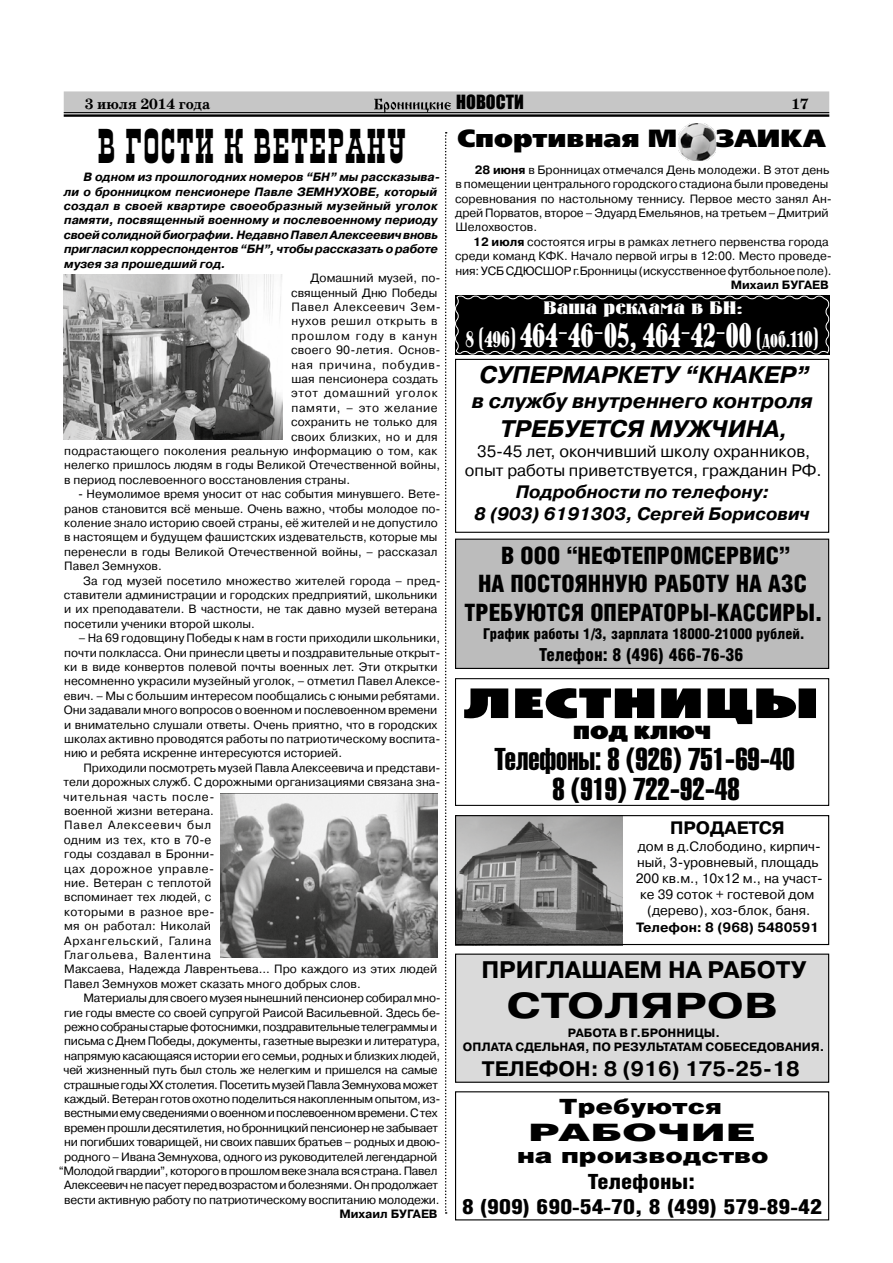
<style>
.page{position:relative;width:893px;height:1263px;background:#fff}
.page>*{position:absolute;margin:0;border:0;box-sizing:border-box;transform-origin:0 0}
.t1{font:48px "Traktir";color:#000}
.t2{font:40.95px "Acsioma C";color:#000;scale:1.44 1}
.t3{font:700 36px "Pragmatica C";color:#000;scale:1.3 1}
.t4{font:33.75px "Bernhard C";color:#fff;scale:.8 1}
.t5{font:31.05px/29.5px "Helios Extra Compressed";color:#000;text-align:center;scale:1.07 1}
.t6{font:24.75px "Free Set Black C";color:#000;scale:1.1 1}
.t7{font:900 24px/28.8px "Helios Cond";color:#000;text-align:center}
.t8{font:italic 700 24px "Pragmatica C";color:#000}
.t9{font:700 24px "Pragmatica C";color:#000}
.t10{font:900 24px "Helios";color:#000;scale:1.75 1}
.t11{font:900 21px/25.2px "Helios Cond";color:#000;text-align:center;scale:1.13 1}
.t12{font:italic 700 21px "Pragmatica C";color:#000}
.t13{font:700 21px "Pragmatica C";color:#000}
.t14{font:900 21px "Helios";color:#000;scale:1.25 1}
.t15{font:18.3px "Acsioma C";color:#000;scale:1.22 1}
.t16{font:italic 700 18px/21.6px "Pragmatica C";color:#000;text-align:center}
.t17{font:900 18px "Helios Cond";color:#000}
.t18{font:18px "Bernhard C";color:#fff;scale:1.5 1}
.t19{font:700 18px "Pragmatica C";color:#000}
.t20{font:18px "Impact";color:#000}
.t21{font:16.5px/19.8px "Pragmatica C";color:#000;text-align:center}
.t22{font:900 15px "Helios Cond";color:#000}
.t23{font:700 15px "School Book AC";color:#000}
.t24{font:13.5px/16.2px "Pragmatica C";color:#000;text-align:center}
.t25{font:700 13.5px "Pragmatica C";color:#000}
.t26{font:12px/14.4px "Pragmatica C";color:#000}
.t27{font:12px/14.4px "Pragmatica C";letter-spacing:-.02em;color:#000;text-align:right}
.t28{font:italic 700 12px/14.4px "Pragmatica C";color:#000}
.t29{font:12px "Pragmatica C";letter-spacing:.02em;color:#000}
.t30{font:700 12px/14.4px "Pragmatica C";color:#000;text-align:center}
.t31{font:12px "Pragmatica C";letter-spacing:.065em;color:#000}
.t32{font:12px "Pragmatica C";letter-spacing:.04em;color:#000}
.t33{font:12px "Pragmatica C";letter-spacing:.045em;color:#000}
.t34{font:12px "Pragmatica C";letter-spacing:.05em;color:#000}
.s1{font-weight:700}
.s2{font-size:22.5px}
.s3{font-size:21px}
</style>
<div class="page">
<div style="left:64px;top:91px;width:765px;height:26px;background:#c6c6c6;border:2px solid #c6c6c6"></div>
<svg style="left:374px;top:99px;width:77px;height:13px"></svg>
<hr style="left:64px;top:112px;width:765px;height:1px;background:#000">
<hr style="left:64px;top:114px;width:765px;height:3px;background:#000">
<svg style="left:455px;top:295px;width:375px;height:60px;background:#0a0a0a"></svg>
<div style="left:456px;top:954px;width:373px;height:128px;background:#dadada"></div>
<div style="left:455px;top:953px;width:374px;height:130px;border:1px solid #000"></div>
<div style="left:455px;top:678px;width:374px;height:128px;border:1px solid #000"></div>
<div style="left:456px;top:539px;width:373px;height:129px;background:#bcbcbc"></div>
<div style="left:455px;top:539px;width:374px;height:130px;border:1px solid #000"></div>
<div style="left:455px;top:359px;width:374px;height:174px;border:1px solid #000"></div>
<img style="left:679px;top:124px;width:37px;height:37px">
<svg style="left:445px;top:132px;width:2px;height:1082px"></svg>
<img style="left:63px;top:274px;width:219px;height:165px">
<img style="left:220px;top:793px;width:218px;height:164px">
<img style="left:457px;top:817px;width:166px;height:126px">
<div style="left:455px;top:815px;width:374px;height:130px;border:1px solid #000"></div>
<p class="t23" style="left:85px;top:96px;width:127px">3 июля 2014 года</p>
<h3 class="t20" style="left:456px;top:88px;width:69px">НОВОСТИ</h3>
<p class="t23" style="left:791px;top:96px;width:19px">17</p>
<h1 class="t1" style="left:97px;top:121px;width:311px">В ГОСТИ К ВЕТЕРАНУ</h1>
<p class="t28" style="left:64px;top:170px;width:378px;text-indent:20px">В одном из прошлогодних номеров “БН” мы рассказыва&shy;ли о бронницком пенсионере Павле ЗЕМНУХОВЕ, который создал в своей квартире своеобразный музейный уголок памяти, посвященный военному и послевоенному периоду своей солидной биографии. Недавно Павел Алексеевич вновь пригласил корреспондентов “БН”, чтобы рассказать о работе музея за прошедший год.</p>
<p class="t26" style="left:311px;top:271px;width:132px">Домашний музей, по-</p>
<p class="t26" style="left:291px;top:285px;width:148px">священный Дню Победы</p>
<p class="t32" style="left:292px;top:300px;width:151px">Павел Алексеевич Зем-</p>
<p class="t33" style="left:291px;top:314px;width:148px">нухов решил открыть в</p>
<p class="t31" style="left:291px;top:329px;width:147px">прошлом году в канун</p>
<p class="t29" style="left:291px;top:343px;width:151px">своего 90-летия. Основ-</p>
<p class="t31" style="left:291px;top:358px;width:151px">ная причина, побудив-</p>
<p class="t26" style="left:291px;top:372px;width:148px">шая пенсионера создать</p>
<p class="t31" style="left:291px;top:386px;width:148px">этот домашний уголок</p>
<p class="t34" style="left:291px;top:401px;width:148px">памяти, – это желание</p>
<p class="t26" style="left:291px;top:415px;width:148px">сохранить не только для</p>
<p class="t29" style="left:291px;top:430px;width:148px">своих близких, но и для</p>
<p class="t29" style="left:64px;top:444px;width:375px">подрастающего поколения реальную информацию о том, как</p>
<p class="t26" style="left:64px;top:458px;width:377px">нелегко пришлось людям в годы Великой Отечественной войны,</p>
<p class="t26" style="left:64px;top:472px;width:287px">в период послевоенного восстановления страны.</p>
<p class="t26" style="left:64px;top:487px;width:378px;text-indent:14px">- Неумолимое время уносит от нас события минувшего. Вете&shy;ранов становится всё меньше. Очень важно, чтобы молодое по&shy;коление знало историю своей страны, её жителей и не допустило в настоящем и будущем фашистских издевательств, которые мы перенесли в годы Великой Отечественной войны, – рассказал Павел Земнухов.</p>
<p class="t26" style="left:64px;top:573px;width:379px;text-indent:19px">За год музей посетило множество жителей города – пред&shy;ставители администрации и городских предприятий, школьники и их преподаватели. В частности, не так давно музей ветерана посетили ученики второй школы.</p>
<p class="t26" style="left:64px;top:631px;width:378px;text-indent:15px">– На 69 годовщину Победы к нам в гости приходили школьники, почти полкласса. Они принесли цветы и поздравительные открыт&shy;ки в виде конвертов полевой почты военных лет. Эти открытки несомненно украсили музейный уголок, – отметил Павел Алексе&shy;евич. – Мы с большим интересом пообщались с юными ребятами.<br>Они задавали много вопросов о военном и послевоенном времени и внимательно слушали ответы. Очень приятно, что в городских школах активно проводятся работы по патриотическому воспита&shy;нию и ребята искренне интересуются историей.</p>
<p class="t26" style="left:63px;top:760px;width:379px;text-indent:20px">Приходили посмотреть музей Павла Алексеевича и представи&shy;тели дорожных служб. С дорожными организациями связана зна&shy;чительная часть после-<br>военной жизни ветерана.<br>Павел Алексеевич был<br>одним из тех, кто в 70-е<br>годы создавал в Бронни-<br>цах дорожное управле-<br>ние. Ветеран с теплотой<br>вспоминает тех людей, с<br>которыми в разное вре-<br>мя он работал: Николай<br>Архангельский, Галина<br>Глагольева, Валентина<br>Максаева, Надежда Лаврентьева... Про каждого из этих людей<br>Павел Земнухов может сказать много добрых слов.</p>
<p class="t27" style="left:59px;top:991px;width:383px">Материалы для своего музея нынешний пенсионер собирал мно-<br>гие годы вместе со своей супругой Раисой Васильевной. Здесь бе&shy;режно собраны старые фотоснимки, поздравительные телеграммы и письма с Днем Победы, документы, газетные вырезки и литература, напрямую касающаяся истории его семьи, родных и близких людей, чей жизненный путь был столь же нелегким и пришелся на самые страшные годы ХХ столетия. Посетить музей Павла Земнухова может каждый. Ветеран готов охотно поделиться накопленным опытом, из&shy;вестными ему сведениями о военном и послевоенном времени. С тех времен прошли десятилетия, но бронницкий пенсионер не забывает ни погибших товарищей, ни своих павших братьев – родных и двою&shy;родного – Ивана Земнухова, одного из руководителей легендарной “Молодой гвардии”, которого в прошлом веке знала вся страна. Павел Алексеевич не пасует перед возрастом и болезнями. Он продолжает вести активную работу по патриотическому воспитанию молодежи.</p>
<p class="t30" style="left:339px;top:1207px;width:100px">Михаил БУГАЕВ</p>
<h3 class="t6" style="left:457px;top:124px;width:201px">Спортивная М</h3>
<h3 class="t6" style="left:716px;top:124px;width:101px">ЗАИКА</h3>
<p class="t26" style="left:455px;top:163px;width:378px;text-indent:20px"><span class="s1">28 июня</span> в Бронницах отмечался День молодежи. В этот день в помещении центрального городского стадиона были проведены соревнования по настольному теннису. Первое место занял Ан&shy;дрей Порватов, второе – Эдуард Емельянов, на третьем – Дмитрий Шелохвостов.</p>
<p class="t26" style="left:455px;top:235px;width:378px;text-indent:18px"><span class="s1">12 июля</span> состоятся игры в рамках летнего первенства города среди команд КФК. Начало первой игры в 12:00. Место проведе&shy;ния: УСБ СДЮСШОР г.Бронницы (искусственное футбольное поле).</p>
<p class="t30" style="left:731px;top:278px;width:100px">Михаил БУГАЕВ</p>
<h3 class="t18" style="left:543px;top:298px;width:134px">Ваша реклама в БН:</h3>
<h3 class="t4" style="left:465px;top:317px;width:443px"><span class="s2">8 (496)</span> 464-46-05, 464-42-00 <span class="s2">(доб.110)</span></h3>
<h3 class="t8" style="left:479px;top:361px;width:332px">СУПЕРМАРКЕТУ “КНАКЕР”</h3>
<h3 class="t12" style="left:472px;top:389px;width:343px">в службу внутреннего контроля</h3>
<h3 class="t8" style="left:500px;top:415px;width:289px">ТРЕБУЕТСЯ МУЖЧИНА<span class="s3">,</span></h3>
<h3 class="t21" style="left:465px;top:441px;width:358px">35-45 лет, окончивший школу охранников, опыт работы приветствуется, гражданин РФ.</h3>
<h3 class="t16" style="left:474px;top:481px;width:337px">Подробности по телефону:<br>8 (903) 6191303, Сергей Борисович</h3>
<h3 class="t7" style="left:465px;top:540px;width:360px">В ООО “НЕФТЕПРОМСЕРВИС”<br>НА ПОСТОЯННУЮ РАБОТУ НА АЗС<br>ТРЕБУЮТСЯ ОПЕРАТОРЫ-КАССИРЫ.</h3>
<p class="t22" style="left:483px;top:625px;width:323px">График работы 1/3, зарплата 18000-21000 рублей.</p>
<h3 class="t17" style="left:539px;top:644px;width:206px">Телефон: 8 (496) 466-76-36</h3>
<h2 class="t2" style="left:464px;top:674px;width:248px">ЛЕСТНИЦЫ</h2>
<h3 class="t15" style="left:573px;top:719px;width:115px">ПОД КЛЮЧ</h3>
<h3 class="t5" style="left:494px;top:744px;width:282px">Телефоны: 8 (926) 751-69-40<br>8 (919) 722-92-48</h3>
<h3 class="t19" style="left:670px;top:818px;width:116px">ПРОДАЕТСЯ</h3>
<p class="t24" style="left:636px;top:838px;width:189px">дом в д.Слободино, кирпич&shy;ный, 3-уровневый, площадь<br>200 кв.м., 10х12 м., на участ&shy;ке 39 соток + гостевой дом (дерево), хоз-блок, баня.</p>
<p class="t25" style="left:636px;top:919px;width:184px">Телефон: 8 (968) 5480591</p>
<h3 class="t9" style="left:481px;top:956px;width:326px">ПРИГЛАШАЕМ НА РАБОТУ</h3>
<h3 class="t3" style="left:507px;top:985px;width:210px">СТОЛЯРОВ</h3>
<p class="t30" style="left:463px;top:1025px;width:363px">РАБОТА В Г.БРОННИЦЫ.<br>ОПЛАТА СДЕЛЬНАЯ, ПО РЕЗУЛЬТАТАМ СОБЕСЕДОВАНИЯ.</p>
<h3 class="t13" style="left:482px;top:1057px;width:320px">ТЕЛЕФОН: 8 (916) 175-25-18</h3>
<h3 class="t14" style="left:559px;top:1093px;width:132px">Требуются</h3>
<h3 class="t10" style="left:528px;top:1117px;width:132px">РАБОЧИЕ</h3>
<h3 class="t14" style="left:517px;top:1142px;width:203px">на производство</h3>
<h3 class="t11" style="left:462px;top:1168px;width:320px">Телефоны:<br>8 (909) 690-54-70, 8 (499) 579-89-42</h3>
</div>
